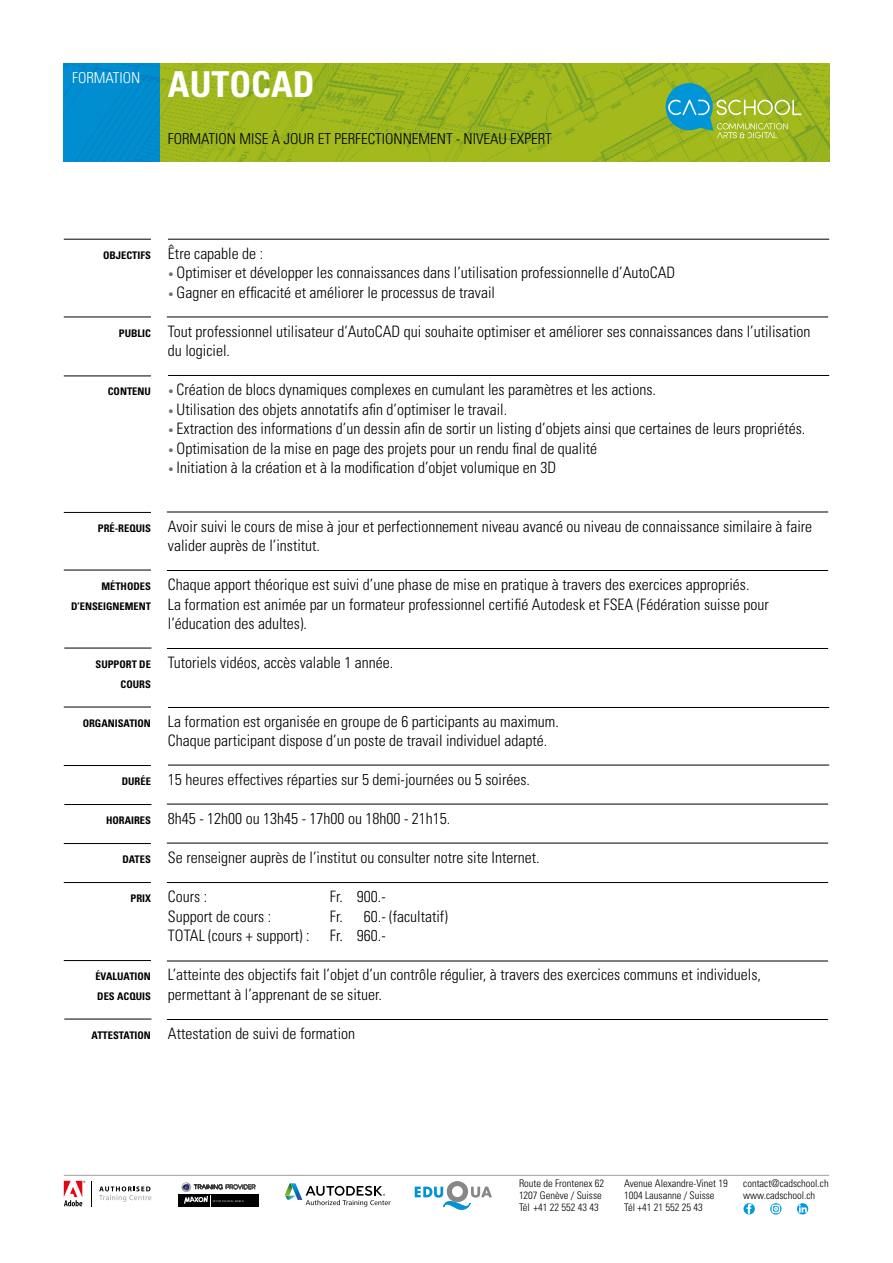
<style>
.page{position:relative;width:893px;height:1263px;background:#fff}
.page>*{position:absolute;margin:0;border:0;box-sizing:border-box;transform-origin:0 0}
.t1{font:700 condensed 35.7px "Univers LT Std";color:#fff}
.texte{font:300 condensed 15.75px/19.5px "Univers LT Std";color:#000}
.t2{font:300 condensed 15px "Univers LT Std";color:#000}
.t3{font:300 condensed 15px "Univers LT Std";color:#fff}
.t4{font:300 condensed 10.5px/12px "Univers LT Std";color:#000}
.petit_titre_1{font:700 condensed 10.5px/19.5px "Univers LT Std";color:#000;text-align:right}
.s1{font-size:10.5px;color:#706f6f}
</style>
<div class="page">
<img style="left:159px;top:64px;width:670px;height:97px">
<div style="left:64px;top:64px;width:95px;height:97px;background:#008dd1"></div>
<svg style="left:797px;top:1203px;width:11px;height:11px"></svg>
<svg style="left:770px;top:1203px;width:11px;height:11px"></svg>
<svg style="left:743px;top:1203px;width:12px;height:11px"></svg>
<hr style="left:64px;top:1175px;width:765px;height:1px;background:#9d9d9c">
<svg style="left:415px;top:1181px;width:77px;height:28px"></svg>
<svg style="left:64px;top:1181px;width:21px;height:25px"></svg>
<svg style="left:99px;top:1186px;width:52px;height:16px"></svg>
<svg style="left:285px;top:1183px;width:106px;height:24px"></svg>
<div style="left:178px;top:1194px;width:81px;height:13px;background:#000"></div>
<svg style="left:181px;top:1182px;width:75px;height:25px"></svg>
<svg style="left:666px;top:83px;width:135px;height:55px;background:#81b45c"></svg>
<hr style="left:167px;top:570px;width:661px;height:1px;background:#000">
<hr style="left:167px;top:648px;width:661px;height:1px;background:#000">
<hr style="left:168px;top:707px;width:661px;height:1px;background:#000">
<hr style="left:168px;top:765px;width:661px;height:1px;background:#000">
<hr style="left:167px;top:804px;width:661px;height:1px;background:#000">
<hr style="left:167px;top:843px;width:661px;height:1px;background:#000">
<hr style="left:167px;top:882px;width:661px;height:1px;background:#000">
<hr style="left:167px;top:961px;width:661px;height:1px;background:#000">
<hr style="left:167px;top:1019px;width:661px;height:1px;background:#000">
<hr style="left:64px;top:239px;width:87px;height:1px;background:#000">
<hr style="left:168px;top:239px;width:661px;height:1px;background:#000">
<hr style="left:167px;top:512px;width:661px;height:1px;background:#000">
<hr style="left:168px;top:375px;width:661px;height:1px;background:#000">
<hr style="left:167px;top:317px;width:661px;height:1px;background:#000">
<hr style="left:64px;top:512px;width:87px;height:1px;background:#000">
<hr style="left:64px;top:570px;width:87px;height:1px;background:#000">
<hr style="left:64px;top:648px;width:87px;height:1px;background:#000">
<hr style="left:64px;top:707px;width:87px;height:1px;background:#000">
<hr style="left:64px;top:765px;width:87px;height:1px;background:#000">
<hr style="left:64px;top:804px;width:87px;height:1px;background:#000">
<hr style="left:64px;top:843px;width:87px;height:1px;background:#000">
<hr style="left:64px;top:882px;width:87px;height:1px;background:#000">
<hr style="left:64px;top:960px;width:87px;height:1px;background:#000">
<hr style="left:64px;top:1019px;width:87px;height:1px;background:#000">
<hr style="left:64px;top:376px;width:87px;height:1px;background:#000">
<hr style="left:64px;top:317px;width:87px;height:1px;background:#000">
<p class="t3" style="left:72px;top:69px;width:70px">FORMATION</p>
<p class="t1" style="left:168px;top:62px;width:148px">AUTOCAD</p>
<p class="t2" style="left:168px;top:130px;width:385px">FORMATION MISE À JOUR ET PERFECTIONNEMENT - NIVEAU EXPERT</p>
<p class="petit_titre_1" style="left:103px;top:245px;width:49px">OBJECTIFS</p>
<p class="petit_titre_1" style="left:119px;top:323px;width:34px">PUBLIC</p>
<p class="petit_titre_1" style="left:108px;top:382px;width:45px">CONTENU</p>
<p class="texte" style="left:168px;top:243px;width:97px">Être capable de :</p>
<p class="texte" style="left:168px;top:263px;width:509px"><span class="s1">•</span> Optimiser et développer les connaissances dans l’utilisation professionnelle d’AutoCAD</p>
<p class="texte" style="left:168px;top:282px;width:329px"><span class="s1">•</span> Gagner en efficacité et améliorer le processus de travail</p>
<p class="texte" style="left:168px;top:321px;width:644px">Tout professionnel utilisateur d’AutoCAD qui souhaite optimiser et améliorer ses connaissances dans l’utilisation du logiciel.</p>
<p class="texte" style="left:168px;top:380px;width:489px"><span class="s1">•</span> Création de blocs dynamiques complexes en cumulant les paramètres et les actions.</p>
<p class="texte" style="left:168px;top:399px;width:341px"><span class="s1">•</span> Utilisation des objets annotatifs afin d’optimiser le travail.</p>
<p class="texte" style="left:168px;top:419px;width:639px"><span class="s1">•</span> Extraction des informations d’un dessin afin de sortir un listing d’objets ainsi que certaines de leurs propriétés.</p>
<p class="texte" style="left:168px;top:438px;width:431px"><span class="s1">•</span> Optimisation de la mise en page des projets pour un rendu final de qualité</p>
<p class="texte" style="left:168px;top:458px;width:390px"><span class="s1">•</span> Initiation à la création et à la modification d’objet volumique en 3D</p>
<p class="petit_titre_1" style="left:98px;top:518px;width:55px">PRÉ-REQUIS</p>
<p class="petit_titre_1" style="left:101px;top:577px;width:51px">MÉTHODES</p>
<p class="petit_titre_1" style="left:71px;top:596px;width:81px">D’ENSEIGNEMENT</p>
<p class="petit_titre_1" style="left:96px;top:655px;width:57px">SUPPORT DE<br>COURS</p>
<p class="petit_titre_1" style="left:83px;top:713px;width:70px">ORGANISATION</p>
<p class="petit_titre_1" style="left:122px;top:772px;width:31px">DURÉE</p>
<p class="petit_titre_1" style="left:106px;top:811px;width:46px">HORAIRES</p>
<p class="petit_titre_1" style="left:122px;top:850px;width:30px">DATES</p>
<p class="petit_titre_1" style="left:131px;top:889px;width:22px">PRIX</p>
<p class="petit_titre_1" style="left:95px;top:967px;width:57px">ÉVALUATION</p>
<p class="petit_titre_1" style="left:97px;top:986px;width:55px">DES ACQUIS</p>
<p class="petit_titre_1" style="left:92px;top:1025px;width:61px">ATTESTATION</p>
<p class="texte" style="left:168px;top:516px;width:646px">Avoir suivi le cours de mise à jour et perfectionnement niveau avancé ou niveau de connaissance similaire à faire valider auprès de l’institut.</p>
<p class="texte" style="left:168px;top:575px;width:583px">Chaque apport théorique est suivi d’une phase de mise en pratique à travers des exercices appropriés.</p>
<p class="texte" style="left:168px;top:594px;width:602px">La formation est animée par un formateur professionnel certifié Autodesk et FSEA (Fédération suisse pour l’éducation des adultes).</p>
<p class="texte" style="left:168px;top:653px;width:227px">Tutoriels vidéos, accès valable 1 année.</p>
<p class="texte" style="left:168px;top:711px;width:392px">La formation est organisée en groupe de 6 participants au maximum.</p>
<p class="texte" style="left:168px;top:731px;width:381px">Chaque participant dispose d’un poste de travail individuel adapté.</p>
<p class="texte" style="left:168px;top:770px;width:364px">15 heures effectives réparties sur 5 demi-journées ou 5 soirées.</p>
<p class="texte" style="left:168px;top:809px;width:284px">8h45 - 12h00 ou 13h45 - 17h00 ou 18h00 - 21h15.</p>
<p class="texte" style="left:168px;top:848px;width:373px">Se renseigner auprès de l’institut ou consulter notre site Internet.</p>
<p class="texte" style="left:168px;top:887px;width:41px">Cours :</p>
<p class="texte" style="left:330px;top:887px;width:57px">Fr. 900.-</p>
<p class="texte" style="left:168px;top:906px;width:105px">Support de cours :</p>
<p class="texte" style="left:330px;top:906px;width:119px">Fr. 60.- (facultatif)</p>
<p class="texte" style="left:168px;top:926px;width:143px">TOTAL (cours + support) :</p>
<p class="texte" style="left:330px;top:926px;width:57px">Fr. 960.-</p>
<p class="texte" style="left:168px;top:965px;width:595px">L’atteinte des objectifs fait l’objet d’un contrôle régulier, à travers des exercices communs et individuels, permettant à l’apprenant de se situer.</p>
<p class="texte" style="left:168px;top:1023px;width:189px">Attestation de suivi de formation</p>
<p class="t4" style="left:519px;top:1177px;width:87px">Route de Frontenex 62<br>1207 Genève / Suisse<br>Tél +41 22 552 43 43</p>
<p class="t4" style="left:624px;top:1177px;width:105px">Avenue Alexandre-Vinet 19<br>1004 Lausanne / Suisse<br>Tél +41 21 552 25 43</p>
<p class="t4" style="left:743px;top:1177px;width:87px">contact@cadschool.ch www.cadschool.ch</p>
</div>
